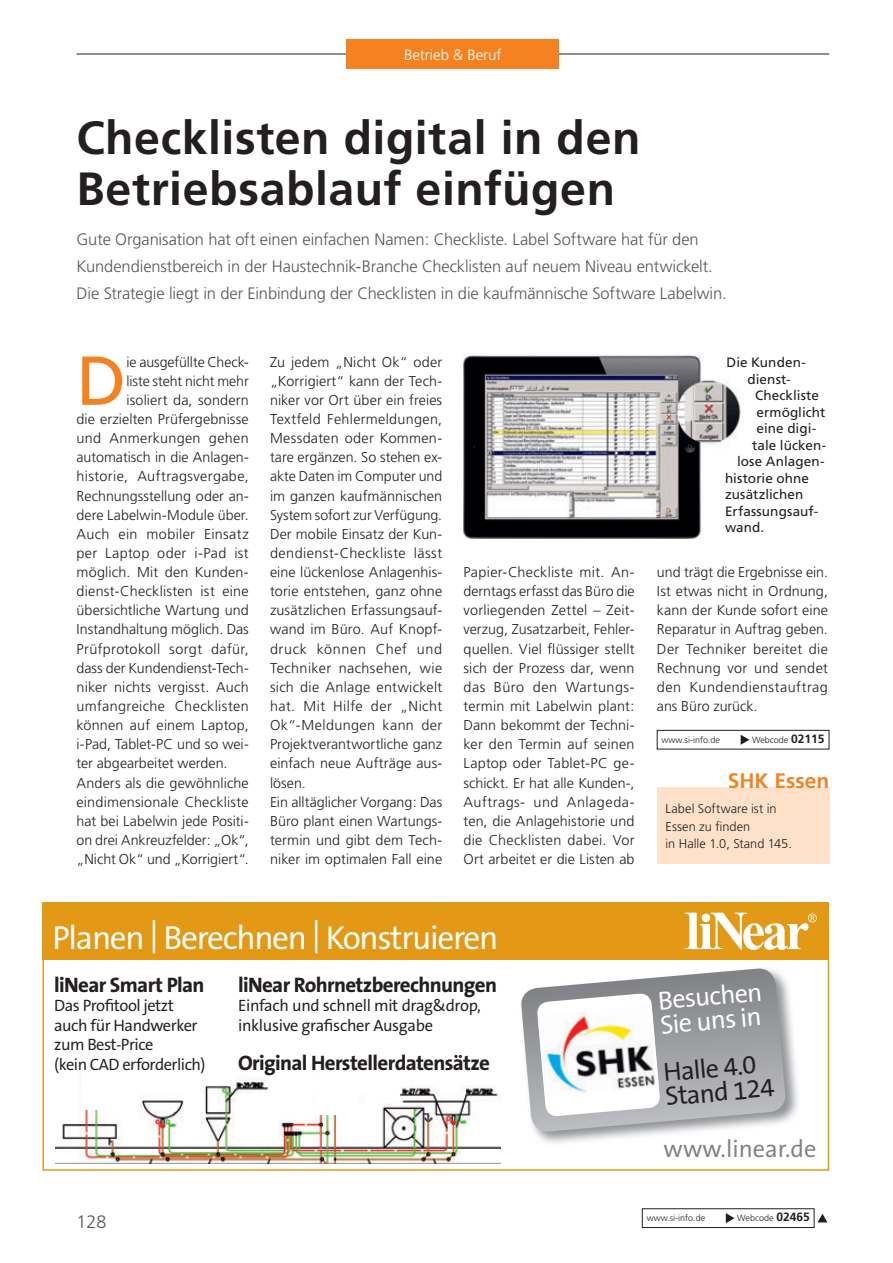
<style>
.page{position:relative;width:893px;height:1263px;background:#fff}
.page>*{position:absolute;margin:0;border:0;box-sizing:border-box;transform-origin:0 0}
.t1{font:69px "Frutiger";color:#f58220}
.t2{font:700 46.5px/51px "Frutiger";letter-spacing:.015em;color:#231f20}
.t3{font:33.3px "The Sans Office LF";letter-spacing:-.04em;color:#fff}
.t4{font:26.25px/24.3px "The Sans Office LF";color:#fff}
.t5{font:26.25px/24.3px "The Sans Office LF";color:#231f20}
.t6{font:24.3px "The Sans Office LF";color:#808285}
.t7{font:700 21px "The Sans Office LF";letter-spacing:-.03em;color:#231f20}
.t8{font:700 21px "Frutiger";color:#f58220}
.t9{font:300 18px "Frutiger";color:#57585a}
.t10{font:300 16.5px/27px "Frutiger";letter-spacing:-.005em;color:#57585a}
.t11{font:16.5px/19.5px "The Sans Office LF";letter-spacing:-.03em;color:#231f20}
.t12{font:300 15px "Frutiger";color:#fff}
.t13{font:300 14.25px/19.2px "Frutiger";letter-spacing:.01em;color:#231f20;text-align:justify}
.t14{font:13.5px "Frutiger";letter-spacing:.01em;color:#231f20}
.t15{font:300 12.75px/17.4px "Frutiger";letter-spacing:.005em;color:#231f20}
.t16{font:300 9px "Frutiger";color:#231f20}
.s1{font-weight:700;font-size:12px}
</style>
<div class="page">
<hr style="left:77px;top:54px;width:752px;height:1px;background:#231f20">
<div style="left:347px;top:39px;width:212px;height:30px;background:#f58220"></div>
<img style="left:463px;top:354px;width:278px;height:185px">
<img style="left:55px;top:1073px;width:446px;height:91px">
<div style="left:81px;top:1063px;width:28px;height:47px;background:#fff"></div>
<div style="left:315px;top:1063px;width:44px;height:51px;background:#fff"></div>
<div style="left:43px;top:902px;width:786px;height:58px;background:#e39915"></div>
<svg style="left:685px;top:913px;width:132px;height:37px"></svg>
<img style="left:535px;top:986px;width:263px;height:157px">
<svg style="left:521px;top:968px;width:266px;height:165px"></svg>
<img style="left:538px;top:1005px;width:121px;height:92px">
<svg style="left:726px;top:1213px;width:8px;height:10px"></svg>
<div style="left:642px;top:1208px;width:172px;height:20px;border:1px solid #231f20"></div>
<svg style="left:817px;top:1214px;width:10px;height:8px"></svg>
<div style="left:657px;top:787px;width:172px;height:77px;background:#fee1c8"></div>
<svg style="left:741px;top:735px;width:8px;height:10px"></svg>
<div style="left:657px;top:730px;width:172px;height:19px;border:1px solid #231f20"></div>
<p class="t12" style="left:404px;top:49px;width:99px">Betrieb &amp; Beruf</p>
<h2 class="t2" style="left:77px;top:116px;width:566px">Checklisten digital in den<br>Betriebsablauf einfügen</h2>
<p class="t10" style="left:77px;top:227px;width:651px">Gute Organisation hat oft einen einfachen Namen: Checkliste. Label Software hat für den<br>Kundendienstbereich in der Haustechnik-Branche Checklisten auf neuem Niveau entwickelt.<br>Die Strategie liegt in der Einbindung der Checklisten in die kaufmännische Software Labelwin.</p>
<h1 class="t1" style="left:77px;top:353px;width:51px">D</h1>
<p class="t13" style="left:126px;top:353px;width:124px">ie ausgefüllte Check-</p>
<p class="t13" style="left:126px;top:372px;width:124px">liste steht nicht mehr</p>
<p class="t13" style="left:126px;top:391px;width:124px">isoliert da, sondern</p>
<p class="t13" style="left:77px;top:410px;width:174px">die erzielten Prüfergebnisse</p>
<p class="t13" style="left:77px;top:430px;width:174px">und Anmerkungen gehen</p>
<p class="t13" style="left:77px;top:449px;width:174px">automatisch in die Anlagen-</p>
<p class="t13" style="left:77px;top:468px;width:174px">historie, Auftragsvergabe,</p>
<p class="t13" style="left:77px;top:487px;width:174px">Rechnungsstellung oder an-</p>
<p class="t13" style="left:77px;top:506px;width:174px">dere Labelwin-Module über.</p>
<p class="t13" style="left:77px;top:525px;width:174px">Auch ein mobiler Einsatz</p>
<p class="t13" style="left:77px;top:544px;width:174px">per Laptop oder i-Pad ist</p>
<p class="t13" style="left:77px;top:564px;width:174px">möglich. Mit den Kunden-</p>
<p class="t13" style="left:77px;top:583px;width:174px">dienst-Checklisten ist eine</p>
<p class="t13" style="left:77px;top:602px;width:174px">übersichtliche Wartung und</p>
<p class="t13" style="left:77px;top:621px;width:174px">Instandhaltung möglich. Das</p>
<p class="t13" style="left:77px;top:640px;width:174px">Prüfprotokoll sorgt dafür,</p>
<p class="t13" style="left:77px;top:659px;width:174px">dass der Kundendienst-Tech-</p>
<p class="t13" style="left:77px;top:678px;width:174px">niker nichts vergisst. Auch</p>
<p class="t13" style="left:77px;top:697px;width:174px">umfangreiche Checklisten</p>
<p class="t13" style="left:77px;top:717px;width:174px">können auf einem Laptop,</p>
<p class="t13" style="left:77px;top:736px;width:174px">i-Pad, Tablet-PC und so wei-</p>
<p class="t13" style="left:77px;top:755px;width:152px">ter abgearbeitet werden.</p>
<p class="t13" style="left:77px;top:774px;width:174px">Anders als die gewöhnliche</p>
<p class="t13" style="left:77px;top:793px;width:174px">eindimensionale Checkliste</p>
<p class="t13" style="left:77px;top:812px;width:174px">hat bei Labelwin jede Positi-</p>
<p class="t13" style="left:77px;top:831px;width:174px">on drei Ankreuzfelder: „Ok“,</p>
<p class="t13" style="left:77px;top:851px;width:174px">„Nicht Ok“ und „Korrigiert“.</p>
<p class="t13" style="left:270px;top:353px;width:174px;text-align:left">Zu jedem „Nicht Ok“ oder „Korrigiert“ kann der Tech&shy;niker vor Ort über ein freies<br>Textfeld Fehlermeldungen,<br>Messdaten oder Kommen&shy;tare ergänzen. So stehen ex&shy;akte Daten im Computer und im ganzen kaufmännischen<br>System sofort zur Verfügung.<br>Der mobile Einsatz der Kun&shy;dendienst-Checkliste lässt eine lückenlose Anlagenhis&shy;torie entstehen, ganz ohne zusätzlichen Erfassungsauf&shy;wand im Büro. Auf Knopf&shy;druck können Chef und<br>Techniker nachsehen, wie sich die Anlage entwickelt hat. Mit Hilfe der „Nicht<br>Ok“-Meldungen kann der<br>Projektverantwortliche ganz einfach neue Aufträge aus&shy;lösen.<br>Ein alltäglicher Vorgang: Das<br>Büro plant einen Wartungs&shy;termin und gibt dem Tech&shy;niker im optimalen Fall eine</p>
<p class="t14" style="left:726px;top:357px;width:81px">Die Kunden-</p>
<p class="t14" style="left:747px;top:373px;width:45px">dienst-</p>
<p class="t14" style="left:755px;top:390px;width:65px">Checkliste</p>
<p class="t14" style="left:756px;top:406px;width:70px">ermöglicht</p>
<p class="t14" style="left:756px;top:423px;width:61px">eine digi-</p>
<p class="t14" style="left:752px;top:439px;width:76px">tale lücken-</p>
<p class="t14" style="left:737px;top:456px;width:89px">lose Anlagen-</p>
<p class="t14" style="left:725px;top:472px;width:86px">historie ohne</p>
<p class="t14" style="left:725px;top:489px;width:80px">zusätzlichen</p>
<p class="t14" style="left:725px;top:505px;width:95px">Erfassungsauf-</p>
<p class="t14" style="left:725px;top:522px;width:41px">wand.</p>
<p class="t13" style="left:463px;top:564px;width:173px">Papier-Checkliste mit. An&shy;derntags erfasst das Büro die vorliegenden Zettel – Zeit&shy;verzug, Zusatzarbeit, Fehler&shy;quellen. Viel flüssiger stellt sich der Prozess dar, wenn das Büro den Wartungs&shy;termin mit Labelwin plant:<br>Dann bekommt der Techni&shy;ker den Termin auf seinen Laptop oder Tablet-PC ge&shy;schickt. Er hat alle Kunden-, Auftrags- und Anlageda&shy;ten, die Anlagehistorie und die Checklisten dabei. Vor Ort arbeitet er die Listen ab</p>
<p class="t13" style="left:657px;top:564px;width:173px">und trägt die Ergebnisse ein.<br>Ist etwas nicht in Ordnung, kann der Kunde sofort eine Reparatur in Auftrag geben.<br>Der Techniker bereitet die Rechnung vor und sendet den Kundendienstauftrag ans Büro zurück.</p>
<p class="t16" style="left:662px;top:736px;width:60px">www.si-info.de</p>
<p class="t16" style="left:752px;top:736px;width:74px">Webcode <span class="s1">02115</span></p>
<h3 class="t8" style="left:728px;top:772px;width:103px">SHK Essen</h3>
<p class="t15" style="left:665px;top:801px;width:128px">Label Software ist in<br>Essen zu finden<br>in Halle 1.0, Stand 145.</p>
<h3 class="t3" style="left:53px;top:923px;width:447px">Planen | Berechnen | Konstruieren</h3>
<h3 class="t7" style="left:54px;top:975px;width:152px">liNear Smart Plan</h3>
<p class="t11" style="left:54px;top:997px;width:153px">Das Profitool jetzt auch für Handwerker zum Best-Price<br>(kein CAD erforderlich)</p>
<h3 class="t7" style="left:238px;top:975px;width:260px">liNear Rohrnetzberechnungen</h3>
<p class="t11" style="left:238px;top:997px;width:244px">Einfach und schnell mit drag&amp;drop, inklusive grafischer Ausgabe</p>
<h3 class="t7" style="left:238px;top:1053px;width:253px">Original Herstellerdatensätze</h3>
<p class="t9" style="left:77px;top:1214px;width:32px">128</p>
<h3 class="t4" style="left:657px;top:990px;width:106px;rotate:-5deg">Besuchen<br>Sie uns in</h3>
<h3 class="t5" style="left:662px;top:1062px;width:111px;rotate:-5deg">Halle 4.0<br>Stand 124</h3>
<h3 class="t6" style="left:663px;top:1138px;width:154px">www.linear.de</h3>
<p class="t16" style="left:647px;top:1214px;width:60px">www.si-info.de</p>
<p class="t16" style="left:737px;top:1214px;width:74px">Webcode <span class="s1">02465</span></p>
</div>
